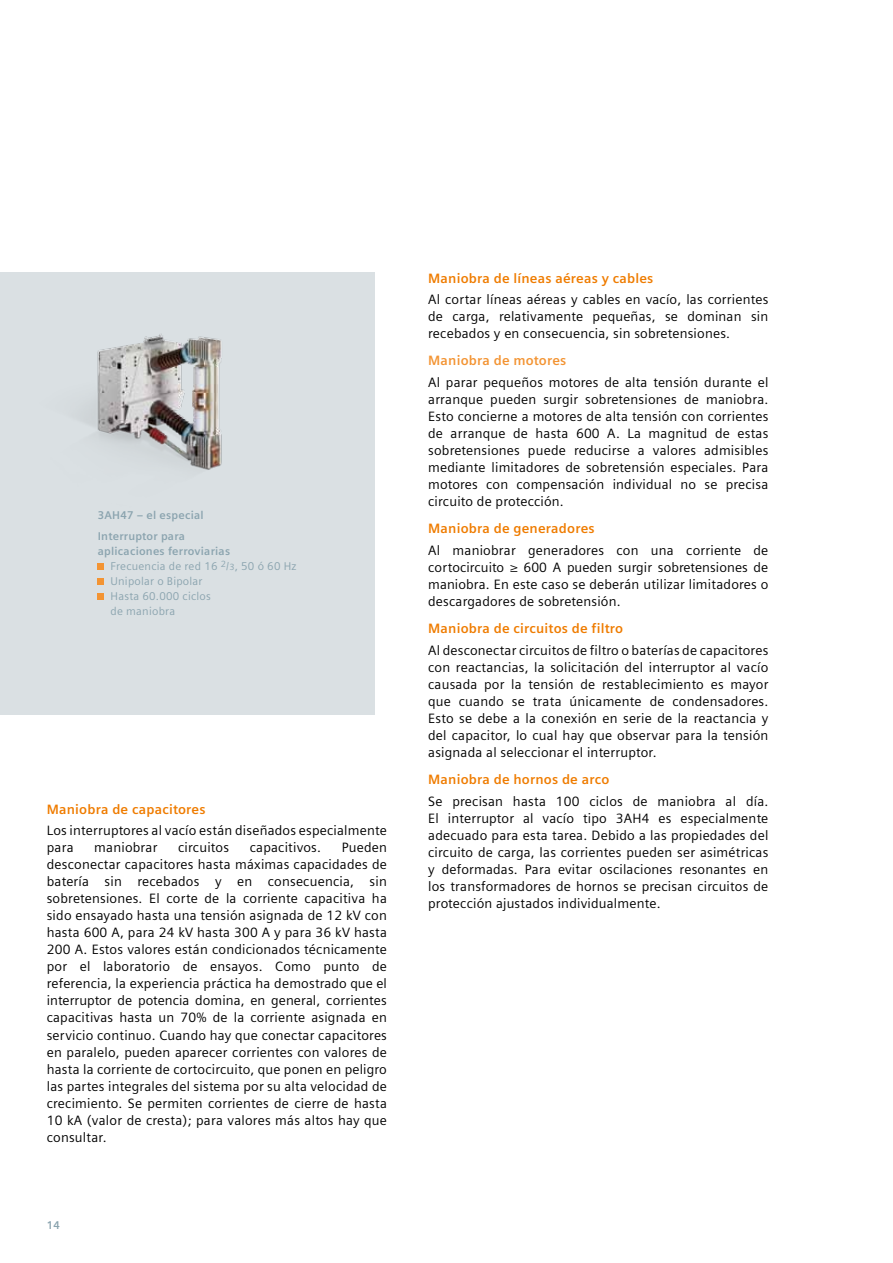
<style>
.page{position:relative;width:893px;height:1263px;background:#fff}
.page>*{position:absolute;margin:0;border:0;box-sizing:border-box;transform-origin:0 0}
.t1{font:13.5px/17px "Siemens Sans";letter-spacing:.015em;color:#000;text-align:justify}
.t2{font:700 13.5px "Siemens Sans";letter-spacing:.015em;color:#ef7c00}
.t3{font:700 13.5px "Siemens Sans";letter-spacing:.015em;color:#f39433}
.t4{font:11.25px/14.9px "Siemens Sans";letter-spacing:.02em;color:#8ba4af}
.t5{font:700 11.25px/21.3px "Siemens Sans";letter-spacing:.02em;color:#8ba4af}
.s1{font-weight:700}
.s2{font-size:9px}
</style>
<div class="page">
<div style="left:0;top:272px;width:374px;height:442px;background:#dae0e3"></div>
<img style="left:84px;top:334px;width:138px;height:136px">
<svg style="left:98px;top:564px;width:6px;height:6px"></svg>
<div style="left:98px;top:578px;width:6px;height:7px;background:#f39433"></div>
<div style="left:98px;top:593px;width:6px;height:7px;background:#f39433"></div>
<p class="t5" style="left:98px;top:504px;width:107px">3AH47 – el especial<br>Interruptor para</p>
<p class="t4" style="left:111px;top:544px;width:187px;text-indent:-13px"><span class="s1">aplicaciones ferroviarias<br></span>Frecuencia de red 16 <sup>2</sup>/<span class="s2">3</span>, 50 ó 60 Hz<br>Unipolar o Bipolar<br>Hasta 60.000 ciclos<br>de maniobra</p>
<p class="t2" style="left:47px;top:802px;width:160px">Maniobra de capacitores</p>
<p class="t1" style="left:47px;top:822px;width:342px">Los interruptores al vacío están diseñados especialmente para</p>
<p class="t1" style="left:94px;top:839px;width:65px">maniobrar</p>
<p class="t1" style="left:178px;top:839px;width:52px">circuitos</p>
<p class="t1" style="left:250px;top:839px;width:73px">capacitivos.</p>
<p class="t1" style="left:47px;top:839px;width:342px;text-indent:295px">Pueden desconectar capacitores hasta máximas capacidades de batería sin recebados y en consecuencia, sin sobretensiones. El corte de la corriente capacitiva ha sido ensayado hasta una tensión asignada de 12 kV con hasta 600 A, para 24 kV hasta 300 A y para 36 kV hasta 200 A. Estos valores están condicionados técnicamente por el laboratorio de ensayos. Como punto de referencia, la experiencia práctica ha demostrado que el interruptor de potencia domina, en general, corrientes capacitivas hasta un 70% de la corriente asignada en servicio continuo. Cuando hay que conectar capacitores en paralelo, pueden aparecer corrientes con valores de hasta la corriente de cortocircuito, que ponen en peligro las partes integrales del sistema por su alta velocidad de crecimiento. Se permiten corrientes de cierre de hasta 10 kA (valor de cresta); para valores más altos hay que consultar.</p>
<p class="t5" style="left:47px;top:1214px;width:15px">14</p>
<p class="t2" style="left:428px;top:270px;width:227px">Maniobra de líneas aéreas y cables</p>
<p class="t1" style="left:428px;top:291px;width:342px">Al cortar líneas aéreas y cables en vacío, las corrientes de carga, relativamente pequeñas, se dominan sin recebados y en consecuencia, sin sobretensiones.</p>
<p class="t3" style="left:428px;top:353px;width:140px">Maniobra de motores</p>
<p class="t1" style="left:428px;top:374px;width:342px">Al parar pequeños motores de alta tensión durante el arranque pueden surgir sobretensiones de maniobra.<br>Esto concierne a motores de alta tensión con corrientes de arranque de hasta 600 A. La magnitud de estas sobretensiones puede reducirse a valores admisibles mediante limitadores de sobretensión especiales. Para motores con compensación individual no se precisa circuito de protección.</p>
<p class="t2" style="left:428px;top:521px;width:168px">Maniobra de generadores</p>
<p class="t1" style="left:428px;top:542px;width:342px">Al maniobrar generadores con una corriente de cortocircuito ≥ 600 A pueden surgir sobretensiones de maniobra. En este caso se deberán utilizar limitadores o descargadores de sobretensión.</p>
<p class="t2" style="left:428px;top:621px;width:196px">Maniobra de circuitos de filtro</p>
<p class="t1" style="left:428px;top:642px;width:342px">Al desconectar circuitos de filtro o baterías de capacitores con reactancias, la solicitación del interruptor al vacío causada por la tensión de restablecimiento es mayor que cuando se trata únicamente de condensadores.<br>Esto se debe a la conexión en serie de la reactancia y del capacitor, lo cual hay que observar para la tensión asignada al seleccionar el interruptor.</p>
<p class="t2" style="left:428px;top:772px;width:183px">Maniobra de hornos de arco</p>
<p class="t1" style="left:428px;top:792px;width:342px">Se precisan hasta 100 ciclos de maniobra al día.<br>El interruptor al vacío tipo 3AH4 es especialmente adecuado para esta tarea. Debido a las propiedades del circuito de carga, las corrientes pueden ser asimétricas y deformadas. Para evitar oscilaciones resonantes en los transformadores de hornos se precisan circuitos de protección ajustados individualmente.</p>
</div>
